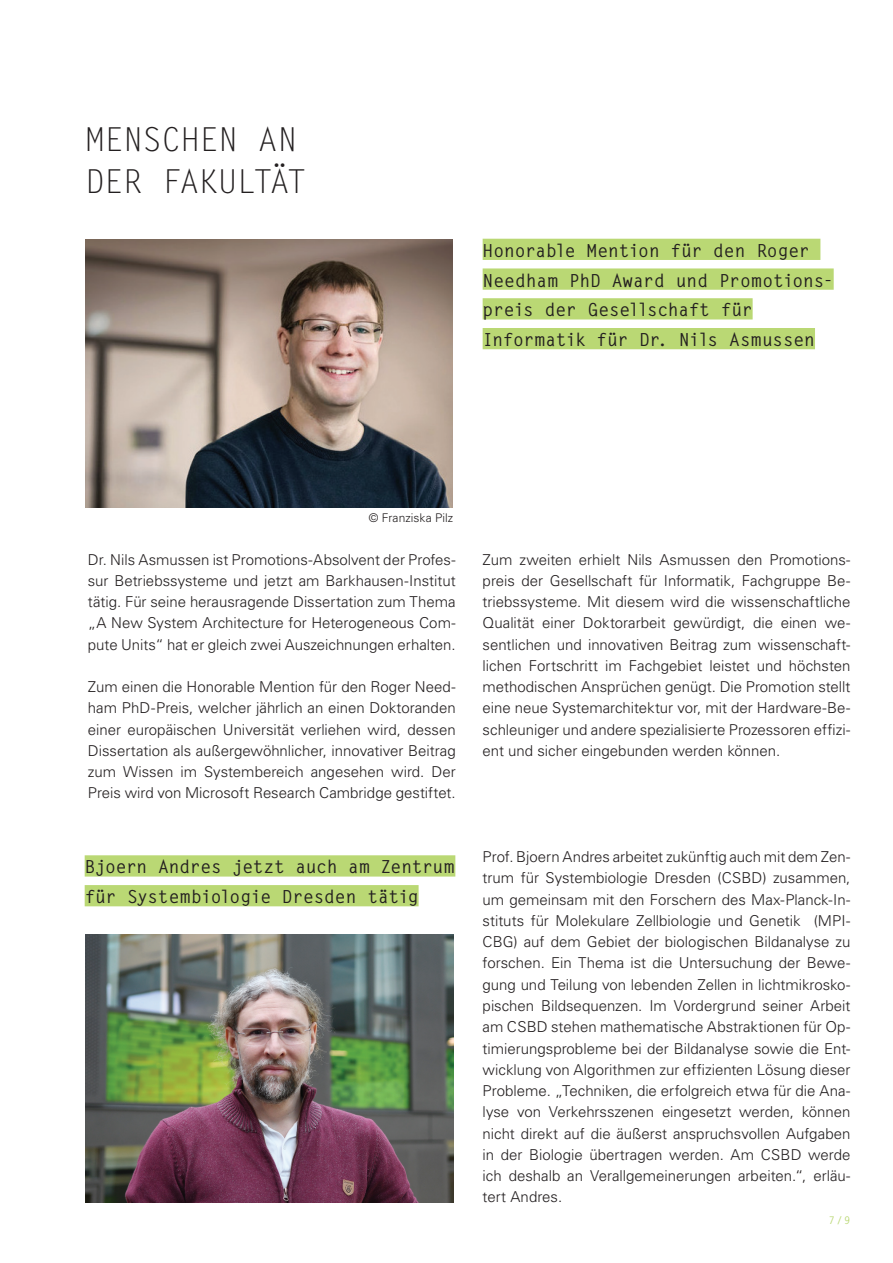
<style>
.page{position:relative;width:893px;height:1263px;background:#fff}
.page>*{position:absolute;margin:0;border:0;box-sizing:border-box;transform-origin:0 0}
.t1{font:33px/42.5px "Letter Gothic Std";letter-spacing:-.025em;color:#231f20}
.t2{font:700 18px/29.7px "Letter Gothic Std";letter-spacing:-.015em;color:#231f20}
.t3{font:300 15px/21.3px "Univers LT Std";color:#231f20;text-align:justify}
.t4{font:300 12px "Univers LT Std";letter-spacing:.005em;color:#231f20}
.t5{font:700 10.5px "Letter Gothic Std";color:#bad874}
</style>
<div class="page">
<img style="left:85px;top:240px;width:368px;height:268px">
<div style="left:483px;top:239px;width:337px;height:21px;background:#bad874"></div>
<div style="left:483px;top:268px;width:351px;height:22px;background:#bad874"></div>
<div style="left:483px;top:298px;width:270px;height:21px;background:#bad874"></div>
<div style="left:483px;top:328px;width:332px;height:21px;background:#bad874"></div>
<div style="left:85px;top:855px;width:370px;height:21px;background:#bad874"></div>
<div style="left:85px;top:885px;width:334px;height:21px;background:#bad874"></div>
<img style="left:86px;top:934px;width:368px;height:268px">
<h1 class="t1" style="left:85px;top:119px;width:223px">MENSCHEN AN<br>DER FAKULTÄT</h1>
<p class="t2" style="left:483px;top:236px;width:353px">Honorable Mention für den Roger<br>Needham PhD Award und Promotions&shy;preis der Gesellschaft für<br>Informatik für Dr. Nils Asmussen</p>
<p class="t4" style="left:369px;top:510px;width:86px">© Franziska Pilz</p>
<p class="t3" style="left:88px;top:548px;width:369px">Dr. Nils Asmussen ist Promotions-Absolvent der Profes&shy;sur Betriebssysteme und jetzt am Barkhausen-Institut tätig. Für seine herausragende Dissertation zum Thema „A New System Architecture for Heterogeneous Com&shy;pute Units“ hat er gleich zwei Auszeichnungen erhalten.</p>
<p class="t3" style="left:88px;top:676px;width:369px">Zum einen die Honorable Mention für den Roger Need&shy;ham PhD-Preis, welcher jährlich an einen Doktoranden einer europäischen Universität verliehen wird, dessen Dissertation als außergewöhnlicher, innovativer Beitrag zum Wissen im Systembereich angesehen wird. Der Preis wird von Microsoft Research Cambridge gestiftet.</p>
<p class="t3" style="left:483px;top:548px;width:369px">Zum zweiten erhielt Nils Asmussen den Promotions&shy;preis der Gesellschaft für Informatik, Fachgruppe Be&shy;triebssysteme. Mit diesem wird die wissenschaftliche Qualität einer Doktorarbeit gewürdigt, die einen we&shy;sentlichen und innovativen Beitrag zum wissenschaft&shy;lichen Fortschritt im Fachgebiet leistet und höchsten methodischen Ansprüchen genügt. Die Promotion stellt eine neue Systemarchitektur vor, mit der Hardware-Be&shy;schleuniger und andere spezialisierte Prozessoren effizi&shy;ent und sicher eingebunden werden können.</p>
<p class="t2" style="left:85px;top:852px;width:371px">Bjoern Andres jetzt auch am Zentrum für Systembiologie Dresden tätig</p>
<p class="t3" style="left:483px;top:846px;width:369px">Prof. Bjoern Andres arbeitet zukünftig auch mit dem Zen&shy;trum für Systembiologie Dresden (CSBD) zusammen, um gemeinsam mit den Forschern des Max-Planck-In&shy;stituts für Molekulare Zellbiologie und Genetik (MPI-CBG) auf dem Gebiet der biologischen Bildanalyse zu forschen. Ein Thema ist die Untersuchung der Bewe&shy;gung und Teilung von lebenden Zellen in lichtmikrosko&shy;pischen Bildsequenzen. Im Vordergrund seiner Arbeit am CSBD stehen mathematische Abstraktionen für Op&shy;timierungsprobleme bei der Bildanalyse sowie die Ent&shy;wicklung von Algorithmen zur effizienten Lösung dieser Probleme. „Techniken, die erfolgreich etwa für die Ana&shy;lyse von Verkehrsszenen eingesetzt werden, können nicht direkt auf die äußerst anspruchsvollen Aufgaben in der Biologie übertragen werden. Am CSBD werde ich deshalb an Verallgemeinerungen arbeiten.“, erläu&shy;tert Andres.</p>
<p class="t5" style="left:829px;top:1213px;width:23px">7/9</p>
</div>
